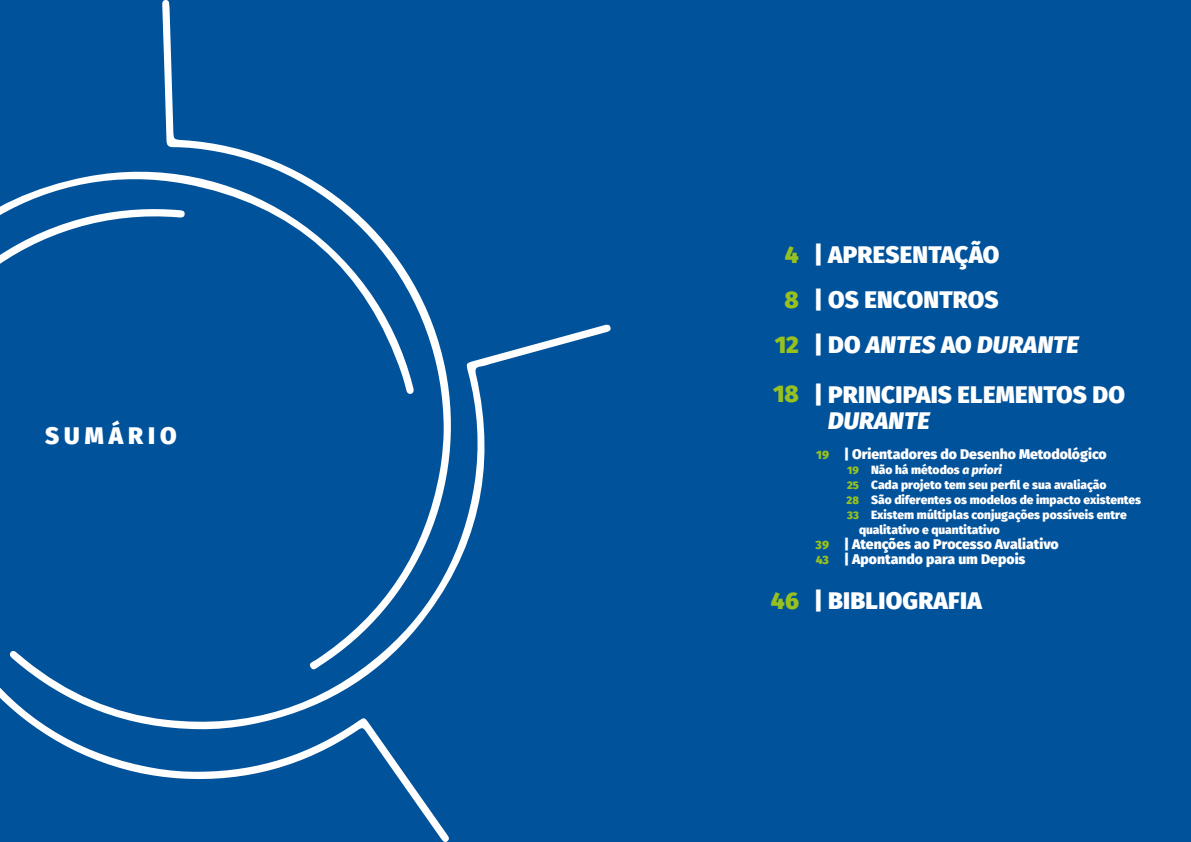
<style>
.page{position:relative;width:1191px;height:842px;background:#00529b}
.page>*{position:absolute;margin:0;border:0;box-sizing:border-box;transform-origin:0 0}
.t1{font:800 24px/49px "Fira Sans";letter-spacing:.01em;color:#fff}
.t2{font:800 24px/49px "Fira Sans";color:#96c11f}
.t3{font:800 24px "Fira Sans";letter-spacing:.21em;color:#fff}
.t4{font:italic 800 24px "Fira Sans";letter-spacing:.01em;color:#fff}
.t5{font:800 14px/15px "Fira Sans";color:#fff}
.t6{font:800 12px "Fira Sans";color:#fff}
.t7{font:800 12px/15px "Fira Sans";color:#96c11f}
.t8{font:800 11px/15px "Fira Sans";color:#96c11f;text-align:justify}
.s1{font-style:italic}
</style>
<div class="page">
<svg style="left:3px;top:171px;width:159px;height:34px"></svg>
<svg style="left:185px;top:729px;width:264px;height:113px"></svg>
<svg style="left:162px;top:0;width:271px;height:324px"></svg>
<svg style="left:0;top:205px;width:185px;height:574px"></svg>
<svg style="left:9px;top:324px;width:601px;height:405px"></svg>
<h1 class="t3" style="left:45px;top:418px;width:133px">SUMÁRIO</h1>
<h1 class="t2" style="left:785px;top:231px;width:16px">4</h1>
<h1 class="t1" style="left:814px;top:231px;width:187px">| APRESENTAÇÃO</h1>
<h1 class="t2" style="left:784px;top:276px;width:16px">8</h1>
<h1 class="t1" style="left:814px;top:276px;width:186px">| OS ENCONTROS</h1>
<h1 class="t2" style="left:773px;top:321px;width:27px">12<br>18</h1>
<h1 class="t1" style="left:814px;top:321px;width:312px">| DO <span class="s1">ANTES</span> AO <span class="s1">DURANTE<br></span>| PRINCIPAIS ELEMENTOS DO</h1>
<h1 class="t4" style="left:828px;top:403px;width:103px">DURANTE</h1>
<p class="t7" style="left:816px;top:447px;width:14px">19</p>
<p class="t7" style="left:815px;top:537px;width:15px">39<br>43</p>
<p class="t5" style="left:844px;top:446px;width:264px">| Orientadores do Desenho Metodológico</p>
<p class="t6" style="left:871px;top:461px;width:132px">Não há métodos <span class="s1">a priori</span></p>
<p class="t6" style="left:871px;top:476px;width:237px">Cada projeto tem seu perfil e sua avaliação</p>
<p class="t6" style="left:871px;top:491px;width:272px">São diferentes os modelos de impacto existentes</p>
<p class="t6" style="left:871px;top:506px;width:257px">Existem múltiplas conjugações possíveis entre</p>
<p class="t6" style="left:859px;top:521px;width:142px">qualitativo e quantitativo</p>
<p class="t8" style="left:846px;top:462px;width:14px">19<br>25<br>28<br>33</p>
<p class="t5" style="left:844px;top:536px;width:216px">| Atenções ao Processo Avaliativo | Apontando para um Depois</p>
<h1 class="t2" style="left:771px;top:576px;width:30px">46</h1>
<h1 class="t1" style="left:814px;top:576px;width:169px">| BIBLIOGRAFIA</h1>
</div>
